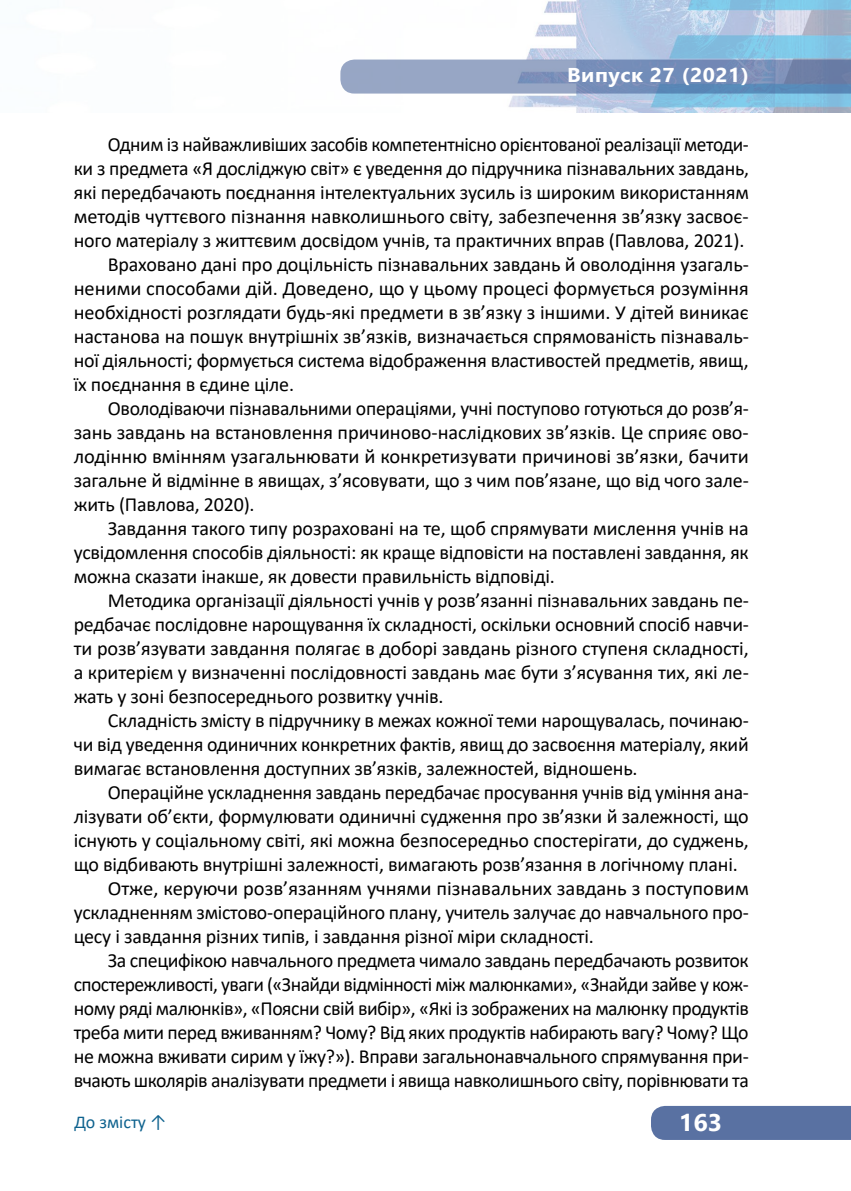
<style>
.page{position:relative;width:851px;height:1191px;background:#fff}
.page>*{position:absolute;margin:0;border:0;box-sizing:border-box;transform-origin:0 0}
.t1{font:700 24px "Segoe UI";color:#fff;scale:1.05 1}
.t2{font:20px "Calibri";letter-spacing:-.01em;color:#000}
.t3{font:20px "Calibri";letter-spacing:-.03em;color:#000}
.t4{font:700 20px "Segoe UI";letter-spacing:.025em;color:#fff;scale:1.06 1}
.t5{font:18px "Calibri";color:#0e628e}
</style>
<div class="page">
<img style="left:352px;top:0;width:498px;height:113px">
<svg style="left:340px;top:60px;width:510px;height:34px;background:#8197bc"></svg>
<div style="left:651px;top:1106px;width:199px;height:34px;background:#5971a2"></div>
<p class="t4" style="left:567px;top:56px;width:173px">Випуск 27 (2021)</p>
<p class="t2" style="left:108px;top:131px;width:642px">Одним із найважливіших засобів компетентнісно орієнтованої реалізації методи-</p>
<p class="t2" style="left:74px;top:155px;width:676px">ки з предмета «Я досліджую світ» є уведення до підручника пізнавальних завдань,</p>
<p class="t2" style="left:74px;top:179px;width:676px">які передбачають поєднання інтелектуальних зусиль із широким використанням</p>
<p class="t2" style="left:74px;top:203px;width:676px">методів чуттєвого пізнання навколишнього світу, забезпечення зв’язку засвоє-</p>
<p class="t2" style="left:74px;top:227px;width:672px">ного матеріалу з життєвим досвідом учнів, та практичних вправ (Павлова, 2021).</p>
<p class="t2" style="left:108px;top:251px;width:642px">Враховано дані про доцільність пізнавальних завдань й оволодіння узагаль-</p>
<p class="t2" style="left:74px;top:275px;width:676px">неними способами дій. Доведено, що у цьому процесі формується розуміння</p>
<p class="t2" style="left:74px;top:299px;width:676px">необхідності розглядати будь-які предмети в зв’язку з іншими. У дітей виникає</p>
<p class="t2" style="left:74px;top:323px;width:676px">настанова на пошук внутрішніх зв’язків, визначається спрямованість пізнаваль-</p>
<p class="t2" style="left:74px;top:347px;width:676px">ної діяльності; формується система відображення властивостей предметів, явищ,</p>
<p class="t2" style="left:74px;top:371px;width:222px">їх поєднання в єдине ціле.</p>
<p class="t2" style="left:108px;top:395px;width:642px">Оволодіваючи пізнавальними операціями, учні поступово готуються до розв’я-</p>
<p class="t2" style="left:74px;top:419px;width:676px">зань завдань на встановлення причиново-наслідкових зв’язків. Це сприяє ово-</p>
<p class="t2" style="left:74px;top:443px;width:676px">лодінню вмінням узагальнювати й конкретизувати причинові зв’язки, бачити</p>
<p class="t2" style="left:74px;top:467px;width:676px">загальне й відмінне в явищах, з’ясовувати, що з чим пов’язане, що від чого зале-</p>
<p class="t2" style="left:74px;top:491px;width:182px">жить (Павлова, 2020).</p>
<p class="t2" style="left:108px;top:515px;width:642px">Завдання такого типу розраховані на те, щоб спрямувати мислення учнів на</p>
<p class="t2" style="left:74px;top:539px;width:676px">усвідомлення способів діяльності: як краще відповісти на поставлені завдання, як</p>
<p class="t2" style="left:74px;top:563px;width:482px">можна сказати інакше, як довести правильність відповіді.</p>
<p class="t2" style="left:108px;top:587px;width:642px">Методика організації діяльності учнів у розв’язанні пізнавальних завдань пе-</p>
<p class="t2" style="left:74px;top:611px;width:676px">редбачає послідовне нарощування їх складності, оскільки основний спосіб навчи-</p>
<p class="t2" style="left:74px;top:635px;width:676px">ти розв’язувати завдання полягає в доборі завдань різного ступеня складності,</p>
<p class="t2" style="left:74px;top:659px;width:676px">а критерієм у визначенні послідовності завдань має бути з’ясування тих, які ле-</p>
<p class="t2" style="left:74px;top:683px;width:371px">жать у зоні безпосереднього розвитку учнів.</p>
<p class="t2" style="left:108px;top:707px;width:642px">Складність змісту в підручнику в межах кожної теми нарощувалась, починаю-</p>
<p class="t2" style="left:74px;top:731px;width:676px">чи від уведення одиничних конкретних фактів, явищ до засвоєння матеріалу, який</p>
<p class="t2" style="left:74px;top:755px;width:565px">вимагає встановлення доступних зв’язків, залежностей, відношень.</p>
<p class="t2" style="left:108px;top:779px;width:642px">Операційне ускладнення завдань передбачає просування учнів від уміння ана-</p>
<p class="t2" style="left:74px;top:803px;width:676px">лізувати об’єкти, формулювати одиничні судження про зв’язки й залежності, що</p>
<p class="t2" style="left:74px;top:827px;width:676px">існують у соціальному світі, які можна безпосередньо спостерігати, до суджень,</p>
<p class="t2" style="left:74px;top:851px;width:665px">що відбивають внутрішні залежності, вимагають розв’язання в логічному плані.</p>
<p class="t2" style="left:108px;top:875px;width:642px">Отже, керуючи розв’язанням учнями пізнавальних завдань з поступовим</p>
<p class="t2" style="left:74px;top:899px;width:676px">ускладненням змістово-операційного плану, учитель залучає до навчального про-</p>
<p class="t2" style="left:74px;top:923px;width:521px">цесу і завдання різних типів, і завдання різної міри складності.</p>
<p class="t2" style="left:108px;top:947px;width:642px">За специфікою навчального предмета чимало завдань передбачають розвиток</p>
<p class="t3" style="left:74px;top:971px;width:676px">спостережливості, уваги («Знайди відмінності між малюнками», «Знайди зайве у кож-</p>
<p class="t2" style="left:74px;top:995px;width:676px">ному ряді малюнків», «Поясни свій вибір», «Які із зображених на малюнку продуктів</p>
<p class="t2" style="left:74px;top:1019px;width:676px">треба мити перед вживанням? Чому? Від яких продуктів набирають вагу? Чому? Що</p>
<p class="t2" style="left:74px;top:1043px;width:676px">не можна вживати сирим у їжу?»). Вправи загальнонавчального спрямування при-</p>
<p class="t2" style="left:74px;top:1067px;width:676px">вчають школярів аналізувати предмети і явища навколишнього світу, порівнювати та</p>
<p class="t5" style="left:74px;top:1109px;width:94px">До змісту ↑</p>
<p class="t1" style="left:678px;top:1100px;width:43px">163</p>
</div>
